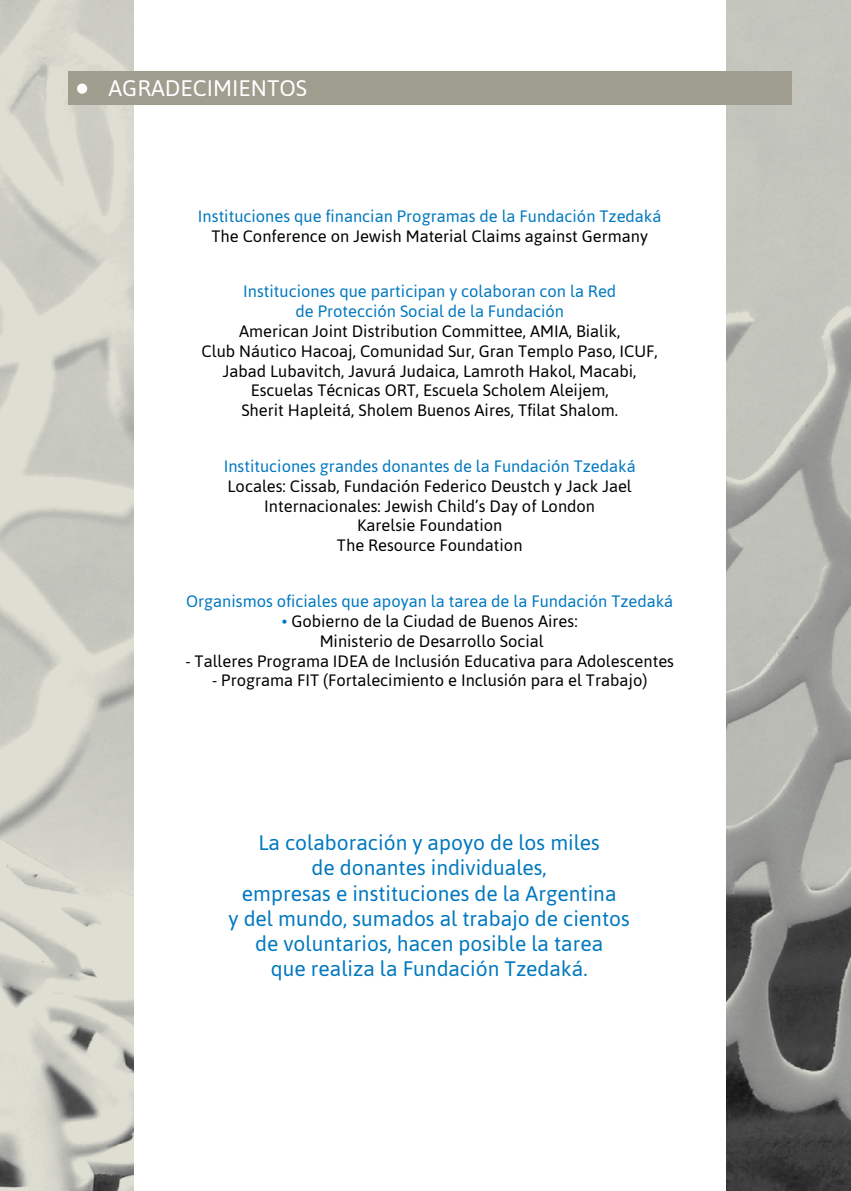
<style>
.page{position:relative;width:851px;height:1191px;background:#fff}
.page>*{position:absolute;margin:0;border:0;box-sizing:border-box;transform-origin:0 0}
.t1{font:22.5px "Asap";color:#fff}
.t2{font:21px/25.2px "Asap";color:#0078bf;text-align:center}
.t3{font:16.5px/19.8px "Asap";color:#000;text-align:center}
.t4{font:16.5px/19.8px "Asap";color:#0078bf;text-align:center}
.s1{color:#0078bf}
</style>
<div class="page">
<img style="left:0;top:0;width:850px;height:1191px">
<div style="left:134px;top:0;width:591px;height:1191px;background:#fff"></div>
<div style="left:68px;top:71px;width:723px;height:34px;background:#9f9d8e"></div>
<div style="left:77px;top:83px;width:10px;height:11px;background:#fff;border-radius:50%"></div>
<h1 class="t1" style="left:108px;top:73px;width:200px">AGRADECIMIENTOS</h1>
<p class="t4" style="left:198px;top:205px;width:465px">Instituciones que financian Programas de la Fundación Tzedaká</p>
<p class="t3" style="left:211px;top:225px;width:438px">The Conference on Jewish Material Claims against Germany</p>
<p class="t4" style="left:243px;top:281px;width:374px">Instituciones que participan y colaboran con la Red de Protección Social de la Fundación</p>
<p class="t3" style="left:201px;top:321px;width:457px">American Joint Distribution Committee, AMIA, Bialik,<br>Club Náutico Hacoaj, Comunidad Sur, Gran Templo Paso, ICUF, Jabad Lubavitch, Javurá Judaica, Lamroth Hakol, Macabi, Escuelas Técnicas ORT, Escuela Scholem Aleijem,<br>Sherit Hapleitá, Sholem Buenos Aires, Tfilat Shalom.</p>
<p class="t4" style="left:224px;top:456px;width:413px">Instituciones grandes donantes de la Fundación Tzedaká</p>
<p class="t3" style="left:227px;top:475px;width:405px">Locales: Cissab, Fundación Federico Deustch y Jack Jael Internacionales: Jewish Child’s Day of London<br>Karelsie Foundation<br>The Resource Foundation</p>
<p class="t4" style="left:186px;top:591px;width:488px">Organismos oficiales que apoyan la tarea de la Fundación Tzedaká</p>
<p class="t3" style="left:282px;top:610px;width:297px"><span class="s1">•</span> Gobierno de la Ciudad de Buenos Aires:<br>Ministerio de Desarrollo Social</p>
<p class="t3" style="left:185px;top:650px;width:490px">- Talleres Programa IDEA de Inclusión Educativa para Adolescentes</p>
<p class="t3" style="left:212px;top:670px;width:437px">- Programa FIT (Fortalecimiento e Inclusión para el Trabajo)</p>
<p class="t2" style="left:228px;top:829px;width:402px">La colaboración y apoyo de los miles<br>de donantes individuales,<br>empresas e instituciones de la Argentina<br>y del mundo, sumados al trabajo de cientos de voluntarios, hacen posible la tarea<br>que realiza la Fundación Tzedaká.</p>
</div>
